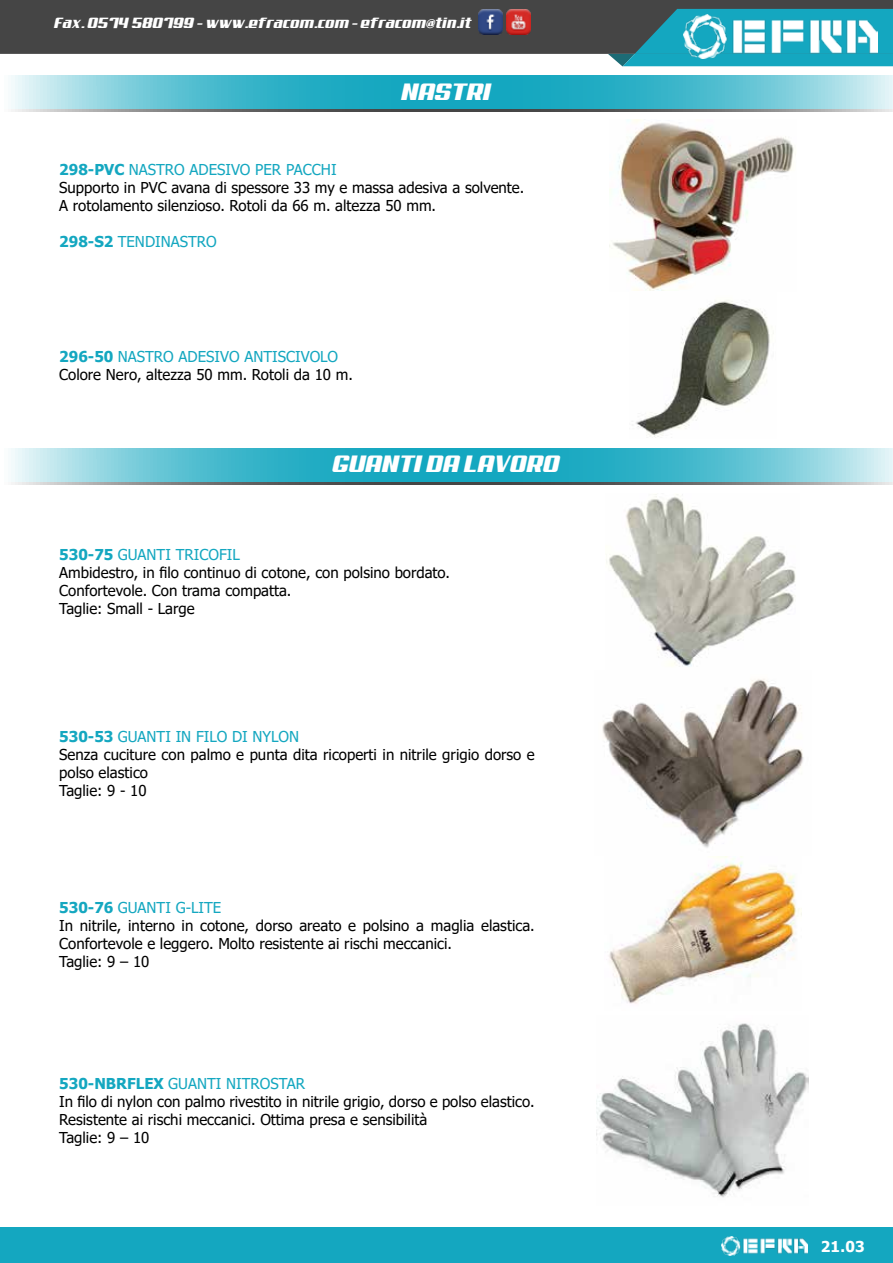
<style>
.page{position:relative;width:893px;height:1263px;background:#fff}
.page>*{position:absolute;margin:0;border:0;box-sizing:border-box;transform-origin:0 0}
.t1{font:24px "Aero";color:#fff}
.t2{font:15px/18px "Tahoma";color:#000}
.t3{font:15px "Aero";color:#fff}
.t4{font:15px "Tahoma";color:#14a7c0}
.t5{font:700 15px "Tahoma";color:#fff}
.s1{font-weight:700;color:#14a7c0}
.s2{color:#14a7c0}
.s3{font-weight:700}
</style>
<div class="page">
<div style="left:0;top:1228px;width:893px;height:35px;background:#14a7c0"></div>
<div style="left:0;top:0;width:893px;height:54px;background:#454545"></div>
<svg style="left:608px;top:9px;width:285px;height:57px;background:#248b9d"></svg>
<img style="left:478px;top:10px;width:25px;height:25px">
<img style="left:506px;top:10px;width:24px;height:25px">
<img style="left:722px;top:1236px;width:86px;height:19px">
<img style="left:683px;top:15px;width:195px;height:43px">
<img style="left:609px;top:119px;width:185px;height:172px">
<img style="left:635px;top:300px;width:139px;height:138px">
<img style="left:606px;top:494px;width:190px;height:173px">
<img style="left:602px;top:679px;width:202px;height:169px">
<img style="left:609px;top:857px;width:191px;height:147px">
<img style="left:597px;top:1023px;width:212px;height:175px">
<hr style="left:0;top:482px;width:893px;height:2px;background:#454545">
<svg style="left:11px;top:448px;width:882px;height:34px;background:#53bed0"></svg>
<hr style="left:0;top:109px;width:893px;height:3px;background:#454545">
<svg style="left:11px;top:75px;width:882px;height:34px;background:#53bed0"></svg>
<p class="t3" style="left:55px;top:14px;width:419px">Fax. 0574 580799 - www.efracom.com - efracom@tin.it</p>
<h1 class="t1" style="left:402px;top:78px;width:91px">NASTRI</h1>
<p class="t2" style="left:59px;top:161px;width:467px"><span class="s1">298-PVC</span> <span class="s2">NASTRO ADESIVO PER PACCHI<br></span>Supporto in PVC avana di spessore 33 my e massa adesiva a solvente.<br>A rotolamento silenzioso. Rotoli da 66 m. altezza 50 mm.</p>
<p class="t4" style="left:59px;top:231px;width:159px"><span class="s3">298-S2</span> TENDINASTRO</p>
<p class="t2" style="left:59px;top:348px;width:295px"><span class="s1">296-50</span> <span class="s2">NASTRO ADESIVO ANTISCIVOLO<br></span>Colore Nero, altezza 50 mm. Rotoli da 10 m.</p>
<h1 class="t1" style="left:333px;top:450px;width:229px">GUANTI DA LAVORO</h1>
<p class="t2" style="left:59px;top:547px;width:392px"><span class="s1">530-75</span> <span class="s2">GUANTI TRICOFIL<br></span>Ambidestro, in filo continuo di cotone, con polsino bordato.<br>Confortevole. Con trama compatta.<br>Taglie: Small - Large</p>
<p class="t2" style="left:59px;top:728px;width:477px"><span class="s1">530-53</span> <span class="s2">GUANTI IN FILO DI NYLON<br></span>Senza cuciture con palmo e punta dita ricoperti in nitrile grigio dorso e polso elastico<br>Taglie: 9 - 10</p>
<p class="t2" style="left:59px;top:899px;width:477px"><span class="s1">530-76</span> <span class="s2">GUANTI G-LITE<br></span>In nitrile, interno in cotone, dorso areato e polsino a maglia elastica.<br>Confortevole e leggero. Molto resistente ai rischi meccanici.<br>Taglie: 9 – 10</p>
<p class="t2" style="left:59px;top:1076px;width:477px"><span class="s1">530-NBRFLEX</span> <span class="s2">GUANTI NITROSTAR<br></span>In filo di nylon con palmo rivestito in nitrile grigio, dorso e polso elastico.<br>Resistente ai rischi meccanici. Ottima presa e sensibilità<br>Taglie: 9 – 10</p>
<p class="t5" style="left:821px;top:1236px;width:46px">21.03</p>
</div>
